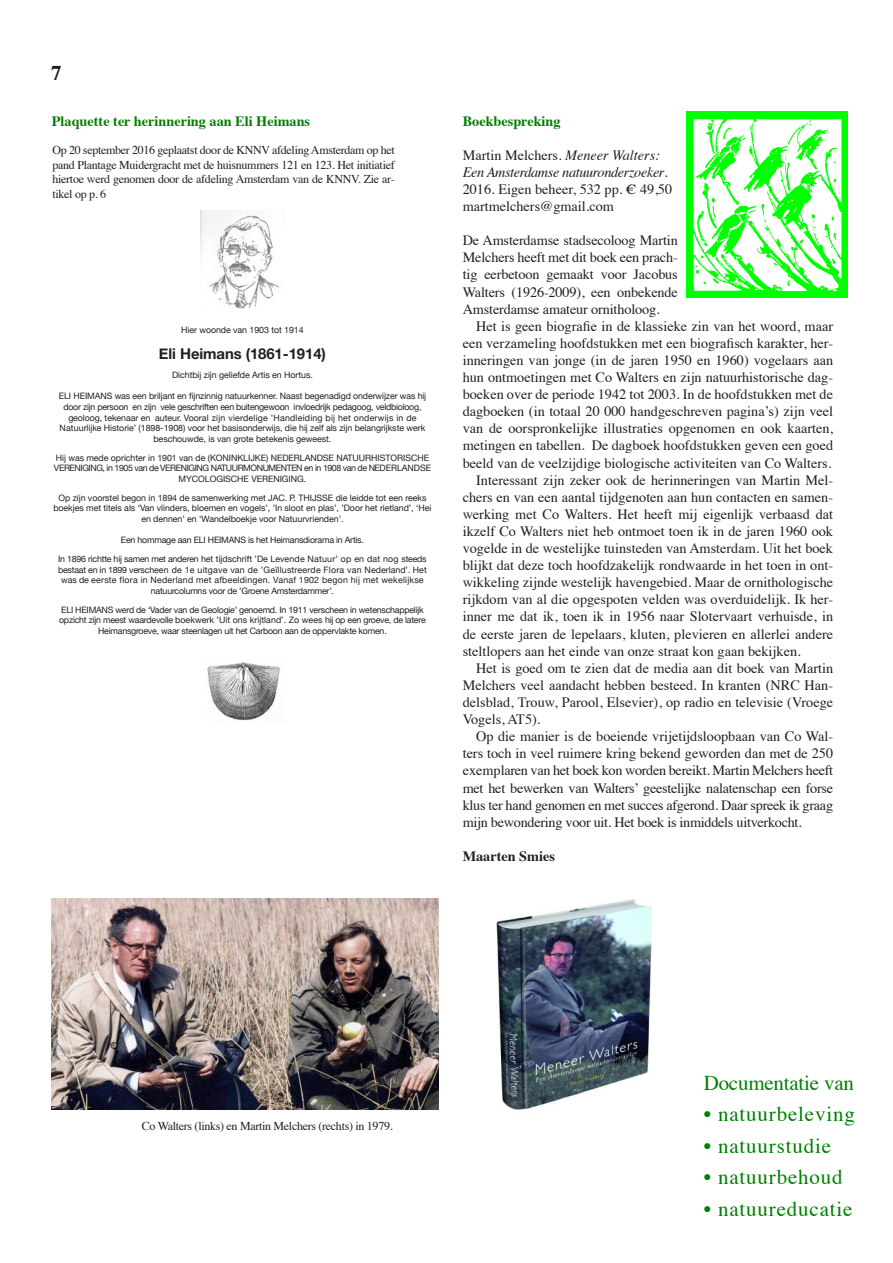
<style>
.page{position:relative;width:893px;height:1263px;background:#fff}
.page>*{position:absolute;margin:0;border:0;box-sizing:border-box;transform-origin:0 0}
.t1{font:21px "Times";letter-spacing:.04em;color:#008000}
.t2{font:21px "Times";letter-spacing:-.01em;color:#008000}
.t3{font:700 21px "Times";color:#231f20}
.t4{font:700 14.85px "Helvetica Neue";letter-spacing:-.005em;color:#231f20}
.t5{font:14.25px/17.1px "Times";color:#231f20}
.t6{font:14.25px "Times";letter-spacing:-.02em;color:#231f20}
.t7{font:700 14.25px "Times";color:#008000}
.t8{font:700 14.25px "Times";color:#231f20}
.t9{font:12px/14.4px "Times";letter-spacing:-.025em;color:#231f20;text-align:justify}
.t10{font:8.85px/10.6px "Helvetica Neue";letter-spacing:-.005em;color:#231f20;text-align:center}
.t11{font:8.85px/10.6px "Helvetica Neue";letter-spacing:-.025em;color:#231f20;text-align:center}
.t12{font:8.85px/10.6px "Helvetica Neue";letter-spacing:.025em;color:#231f20;text-align:center}
.s1{font-style:italic}
</style>
<div class="page">
<img style="left:51px;top:898px;width:387px;height:211px">
<img style="left:201px;top:211px;width:79px;height:98px">
<img style="left:207px;top:662px;width:73px;height:59px">
<img style="left:497px;top:899px;width:154px;height:211px">
<img style="left:686px;top:112px;width:162px;height:185px">
<h1 class="t3" style="left:51px;top:52px;width:12px">7</h1>
<p class="t7" style="left:52px;top:107px;width:260px">Plaquette ter herinnering aan Eli Heimans</p>
<p class="t9" style="left:52px;top:142px;width:344px">Op 20 september 2016 geplaatst door de KNNV afdeling Amsterdam op het pand Plantage Muidergracht met de huisnummers 121 en 123. Het initiatief hiertoe werd genomen door de afdeling Amsterdam van de KNNV. Zie ar&shy;tikel op p. 6</p>
<p class="t10" style="left:181px;top:324px;width:124px">Hier woonde van 1903 tot 1914</p>
<p class="t4" style="left:159px;top:341px;width:168px">Eli Heimans (1861-1914)</p>
<p class="t10" style="left:172px;top:369px;width:142px">Dichtbij zijn geliefde Artis en Hortus.</p>
<p class="t10" style="left:59px;top:390px;width:369px">ELI HEIMANS was een briljant en fijnzinnig natuurkenner. Naast begenadigd onderwijzer was hij door zijn persoon en zijn vele geschriften een buitengewoon invloedrijk pedagoog, veldbioloog, geoloog, tekenaar en auteur. Vooral zijn vierdelige ’Handleiding bij het onderwijs in de Natuurlijke Historie’ (1898-1908) voor het basisonderwijs, die hij zelf als zijn belangrijkste werk beschouwde, is van grote betekenis geweest.</p>
<p class="t10" style="left:54px;top:452px;width:379px">Hij was mede oprichter in 1901 van de (KONINKLIJKE) NEDERLANDSE NATUURHISTORISCHE<br>VERENIGING, in 1905 van de VERENIGING NATUURMONUMENTEN en in 1908 van de NEDERLANDSE<br>MYCOLOGISCHE VERENIGING.</p>
<p class="t10" style="left:53px;top:492px;width:380px">Op zijn voorstel begon in 1894 de samenwerking met JAC. P. THIJSSE die leidde tot een reeks boekjes met titels als ‘Van vlinders, bloemen en vogels’, ’In sloot en plas’, ’Door het rietland’, ‘Hei en dennen’ en ‘Wandelboekje voor Natuurvrienden’.</p>
<p class="t11" style="left:58px;top:530px;width:370px;line-height:18.9px">Een hommage aan ELI HEIMANS is het Heimansdiorama in Artis.<br>In 1896 richtte hij samen met anderen het tijdschrift ’De Levende Natuur’ op en dat nog steeds</p>
<p class="t12" style="left:58px;top:564px;width:370px">bestaat en in 1899 verscheen de 1e uitgave van de ’Geïllustreerde Flora van Nederland’. Het was de eerste flora in Nederland met afbeeldingen. Vanaf 1902 begon hij met wekelijkse natuurcolumns voor de ’Groene Amsterdammer’.</p>
<p class="t11" style="left:59px;top:604px;width:368px">ELI HEIMANS werd de ‘Vader van de Geologie’ genoemd. In 1911 verscheen in wetenschappelijk opzicht zijn meest waardevolle boekwerk ’Uit ons krijtland’. Zo wees hij op een groeve, de latere<br>Heimansgroeve, waar steenlagen uit het Carboon aan de oppervlakte komen.</p>
<p class="t7" style="left:463px;top:107px;width:99px">Boekbespreking</p>
<p class="t5" style="left:463px;top:145px;width:211px">Martin Melchers. <span class="s1">Meneer Walters:<br>Een Amsterdamse natuuronderzoeker</span>.<br>2016. Eigen beheer, 532 pp. € 49,50 martmelchers@gmail.com</p>
<p class="t5" style="left:463px;top:231px;width:217px;text-align:justify">De Amsterdamse stadsecoloog Martin Melchers heeft met dit boek een prach&shy;tig eerbetoon gemaakt voor Jacobus Walters (1926-2009), een onbekende Amsterdamse amateur ornitholoog.</p>
<p class="t5" style="left:476px;top:316px;width:358px">Het is geen biografie in de klassieke zin van het woord, maar</p>
<p class="t5" style="left:463px;top:333px;width:372px">een verzameling hoofdstukken met een biografisch karakter, her-</p>
<p class="t5" style="left:463px;top:350px;width:372px">inneringen van jonge (in de jaren 1950 en 1960) vogelaars aan</p>
<p class="t5" style="left:463px;top:367px;width:372px">hun ontmoetingen met Co Walters en zijn natuurhistorische dag-</p>
<p class="t5" style="left:463px;top:385px;width:372px">boeken over de periode 1942 tot 2003. In de hoofdstukken met de</p>
<p class="t5" style="left:463px;top:402px;width:372px">dagboeken (in totaal 20 000 handgeschreven pagina’s) zijn veel</p>
<p class="t5" style="left:463px;top:419px;width:372px">van de oorspronkelijke illustraties opgenomen en ook kaarten,</p>
<p class="t5" style="left:463px;top:436px;width:372px">metingen en tabellen. De dagboek hoofdstukken geven een goed</p>
<p class="t5" style="left:463px;top:453px;width:370px">beeld van de veelzijdige biologische activiteiten van Co Walters.</p>
<p class="t5" style="left:476px;top:470px;width:358px">Interessant zijn zeker ook de herinneringen van Martin Mel-</p>
<p class="t5" style="left:463px;top:487px;width:372px">chers en van een aantal tijdgenoten aan hun contacten en samen-</p>
<p class="t5" style="left:463px;top:504px;width:372px">werking met Co Walters. Het heeft mij eigenlijk verbaasd dat</p>
<p class="t5" style="left:463px;top:521px;width:372px">ikzelf Co Walters niet heb ontmoet toen ik in de jaren 1960 ook</p>
<p class="t5" style="left:463px;top:538px;width:372px">vogelde in de westelijke tuinsteden van Amsterdam. Uit het boek</p>
<p class="t5" style="left:463px;top:556px;width:372px">blijkt dat deze toch hoofdzakelijk rondwaarde in het toen in ont-</p>
<p class="t5" style="left:463px;top:573px;width:372px">wikkeling zijnde westelijk havengebied. Maar de ornithologische</p>
<p class="t5" style="left:463px;top:590px;width:372px">rijkdom van al die opgespoten velden was overduidelijk. Ik her-</p>
<p class="t5" style="left:463px;top:607px;width:372px">inner me dat ik, toen ik in 1956 naar Slotervaart verhuisde, in</p>
<p class="t5" style="left:463px;top:624px;width:372px">de eerste jaren de lepelaars, kluten, plevieren en allerlei andere</p>
<p class="t5" style="left:463px;top:641px;width:339px">steltlopers aan het einde van onze straat kon gaan bekijken.</p>
<p class="t5" style="left:476px;top:658px;width:358px">Het is goed om te zien dat de media aan dit boek van Martin</p>
<p class="t5" style="left:463px;top:675px;width:372px">Melchers veel aandacht hebben besteed. In kranten (NRC Han-</p>
<p class="t5" style="left:463px;top:692px;width:372px">delsblad, Trouw, Parool, Elsevier), op radio en televisie (Vroege</p>
<p class="t5" style="left:463px;top:709px;width:79px">Vogels, AT5).</p>
<p class="t5" style="left:476px;top:727px;width:358px">Op die manier is de boeiende vrijetijdsloopbaan van Co Wal-</p>
<p class="t5" style="left:463px;top:744px;width:372px">ters toch in veel ruimere kring bekend geworden dan met de 250</p>
<p class="t6" style="left:463px;top:757px;width:372px">exemplaren van het boek kon worden bereikt. Martin Melchers heeft</p>
<p class="t6" style="left:463px;top:774px;width:372px">met het bewerken van Walters’ geestelijke nalatenschap een forse</p>
<p class="t6" style="left:463px;top:791px;width:372px">klus ter hand genomen en met succes afgerond. Daar spreek ik graag</p>
<p class="t6" style="left:463px;top:809px;width:341px">mijn bewondering voor uit. Het boek is inmiddels uitverkocht.</p>
<p class="t8" style="left:463px;top:842px;width:94px">Maarten Smies</p>
<p class="t9" style="left:142px;top:1118px;width:252px">Co Walters (links) en Martin Melchers (rechts) in 1979.</p>
<h1 class="t2" style="left:704px;top:1063px;width:152px">Documentatie van</h1>
<h1 class="t1" style="left:704px;top:1094px;width:153px">• natuurbeleving</h1>
<h1 class="t1" style="left:704px;top:1126px;width:129px">• natuurstudie</h1>
<h1 class="t1" style="left:704px;top:1157px;width:140px">• natuurbehoud</h1>
<h1 class="t1" style="left:704px;top:1189px;width:150px">• natuureducatie</h1>
</div>
